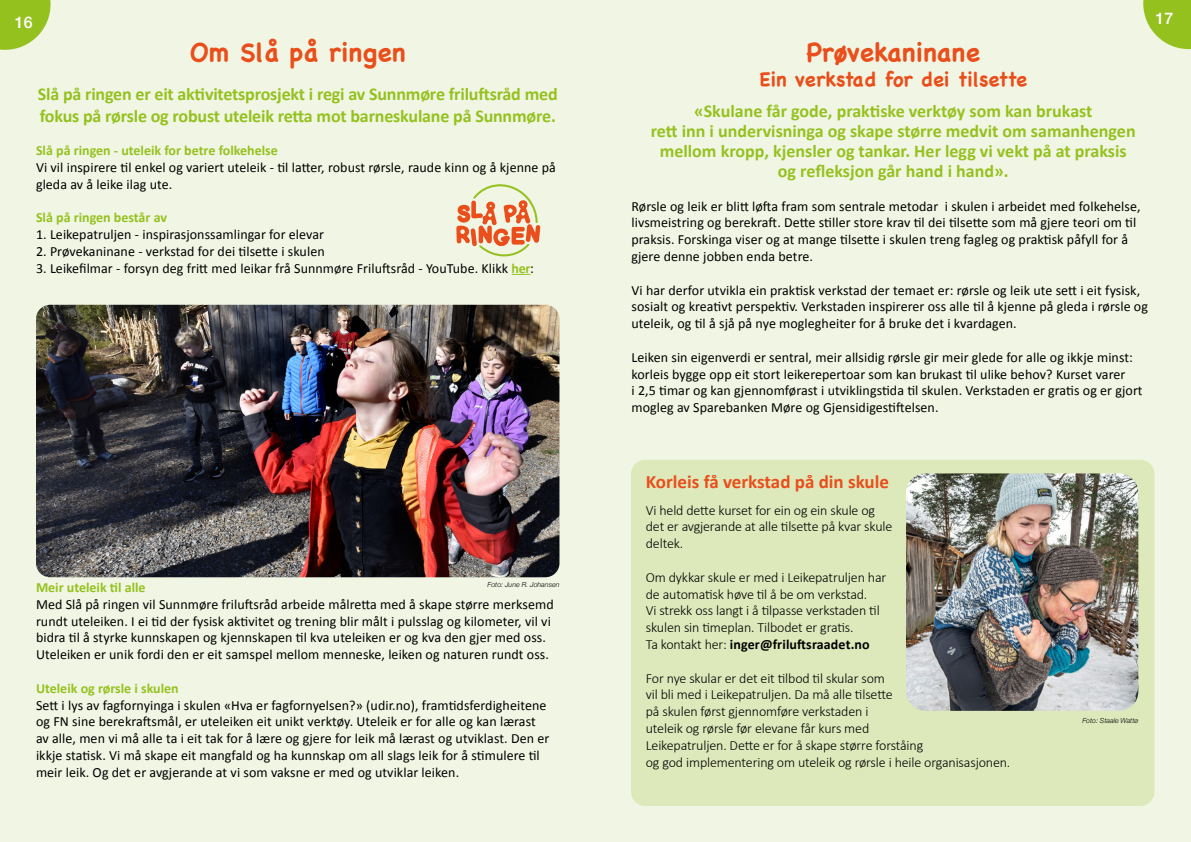
<style>
.page{position:relative;width:1191px;height:842px;background:#f1f6e4}
.page>*{position:absolute;margin:0;border:0;box-sizing:border-box;transform-origin:0 0}
.t1{font:700 26px "Chalkboard SE";color:#e94e1b}
.t2{font:700 20px "Chalkboard SE";color:#e94e1b}
.t3{font:700 19px "Calibri";color:#e94e1b}
.t4{font:700 18px/20px "Calibri";letter-spacing:-.01em;color:#95c11f}
.t5{font:500 16px "Helvetica Neue";color:#fff}
.t6{font:14px/16.8px "Calibri";letter-spacing:.005em;color:#000}
.t7{font:300 14px/16.8px "Calibri";letter-spacing:-.01em;color:#000}
.t8{font:700 14px "Calibri";color:#95c11f}
.t9{font:italic 300 7px "Helvetica Neue";color:#000}
.s1{font-weight:700;color:#95c11f}
.s2{font-weight:700}
</style>
<div class="page">
<div style="left:631px;top:460px;width:523px;height:346px;background:#dee9bb;border-radius:14px"></div>
<img style="left:906px;top:473px;width:232px;height:238px">
<img style="left:36px;top:305px;width:523px;height:272px">
<svg style="left:0;top:0;width:51px;height:50px"></svg>
<svg style="left:1143px;top:0;width:48px;height:49px"></svg>
<svg style="left:456px;top:184px;width:84px;height:72px"></svg>
<svg style="left:512px;top:274px;width:18px;height:1px"></svg>
<p class="t5" style="left:15px;top:9px;width:19px">16</p>
<p class="t5" style="left:1155px;top:6px;width:19px">17</p>
<h1 class="t1" style="left:190px;top:37px;width:217px">Om Slå på ringen</h1>
<h1 class="t1" style="left:806px;top:37px;width:175px">Prøvekaninane</h1>
<h2 class="t2" style="left:759px;top:68px;width:269px">Ein verkstad for dei tilsette</h2>
<p class="t4" style="left:651px;top:100px;width:486px;text-align:center">«Skulane får gode, praktiske verktøy som kan brukast<br>rett inn i undervisninga og skape større medvit om samanhengen mellom kropp, kjensler og tankar. Her legg vi vekt på at praksis og refleksjon går hand i hand».</p>
<p class="t6" style="left:631px;top:197px;width:510px">Rørsle og leik er blitt løfta fram som sentrale metodar i skulen i arbeidet med folkehelse, livsmeistring og berekraft. Dette stiller store krav til dei tilsette som må gjere teori om til praksis. Forskinga viser og at mange tilsette i skulen treng fagleg og praktisk påfyll for å gjere denne jobben enda betre.</p>
<p class="t6" style="left:631px;top:281px;width:518px">Vi har derfor utvikla ein praktisk verkstad der temaet er: rørsle og leik ute sett i eit fysisk, sosialt og kreativt perspektiv. Verkstaden inspirerer oss alle til å kjenne på gleda i rørsle og uteleik, og til å sjå på nye moglegheiter for å bruke det i kvardagen.</p>
<p class="t6" style="left:631px;top:348px;width:512px">Leiken sin eigenverdi er sentral, meir allsidig rørsle gir meir glede for alle og ikkje minst: korleis bygge opp eit stort leikerepertoar som kan brukast til ulike behov? Kurset varer<br>i 2,5 timar og kan gjennomførast i utviklingstida til skulen. Verkstaden er gratis og er gjort mogleg av Sparebanken Møre og Gjensidigestiftelsen.</p>
<p class="t4" style="left:38px;top:83px;width:521px;line-height:21.6px">Slå på ringen er eit aktivitetsprosjekt i regi av Sunnmøre friluftsråd med fokus på rørsle og robust uteleik retta mot barneskulane på Sunnmøre.</p>
<p class="t8" style="left:36px;top:141px;width:243px">Slå på ringen - uteleik for betre folkehelse</p>
<p class="t6" style="left:36px;top:159px;width:521px">Vi vil inspirere til enkel og variert uteleik - til latter, robust rørsle, raude kinn og å kjenne på gleda av å leike ilag ute.</p>
<p class="t8" style="left:36px;top:208px;width:132px">Slå på ringen består av</p>
<p class="t6" style="left:36px;top:226px;width:289px">1. Leikepatruljen - inspirasjonssamlingar for elevar</p>
<p class="t6" style="left:36px;top:243px;width:290px">2. Prøvekaninane - verkstad for dei tilsette i skulen</p>
<p class="t6" style="left:36px;top:259px;width:499px">3. Leikefilmar - forsyn deg fritt med leikar frå Sunnmøre Friluftsråd - YouTube. Klikk <span class="s1">her</span>:</p>
<p class="t9" style="left:487px;top:579px;width:73px">Foto: June R. Johansen</p>
<p class="t8" style="left:36px;top:577px;width:111px">Meir uteleik til alle</p>
<p class="t6" style="left:36px;top:595px;width:519px">Med Slå på ringen vil Sunnmøre friluftsråd arbeide målretta med å skape større merksemd rundt uteleiken. I ei tid der fysisk aktivitet og trening blir målt i pulsslag og kilometer, vil vi bidra til å styrke kunnskapen og kjennskapen til kva uteleiken er og kva den gjer med oss.<br>Uteleiken er unik fordi den er eit samspel mellom menneske, leiken og naturen rundt oss.</p>
<p class="t8" style="left:36px;top:678px;width:144px">Uteleik og rørsle i skulen</p>
<p class="t6" style="left:36px;top:696px;width:515px">Sett i lys av fagfornyinga i skulen «Hva er fagfornyelsen?» (udir.no), framtidsferdigheitene og FN sine berekraftsmål, er uteleiken eit unikt verktøy. Uteleik er for alle og kan lærast av alle, men vi må alle ta i eit tak for å lære og gjere for leik må lærast og utviklast. Den er ikkje statisk. Vi må skape eit mangfald og ha kunnskap om all slags leik for å stimulere til meir leik. Og det er avgjerande at vi som vaksne er med og utviklar leiken.</p>
<h3 class="t3" style="left:646px;top:468px;width:245px">Korleis få verkstad på din skule</h3>
<p class="t7" style="left:646px;top:501px;width:248px">Vi held dette kurset for ein og ein skule og det er avgjerande at alle tilsette på kvar skule deltek.</p>
<p class="t7" style="left:646px;top:568px;width:242px">Om dykkar skule er med i Leikepatruljen har de automatisk høve til å be om verkstad.<br>Vi strekk oss langt i å tilpasse verkstaden til skulen sin timeplan. Tilbodet er gratis.<br>Ta kontakt her: <span class="s2">inger@friluftsraadet.no</span></p>
<p class="t7" style="left:646px;top:669px;width:366px">For nye skular er det eit tilbod til skular som<br>vil bli med i Leikepatruljen. Da må alle tilsette<br>på skulen først gjennomføre verkstaden i<br>uteleik og rørsle før elevane får kurs med<br>Leikepatruljen. Dette er for å skape større forståing<br>og god implementering om uteleik og rørsle i heile organisasjonen.</p>
<p class="t9" style="left:1082px;top:714px;width:57px">Foto: Staale Wattø</p>
</div>
